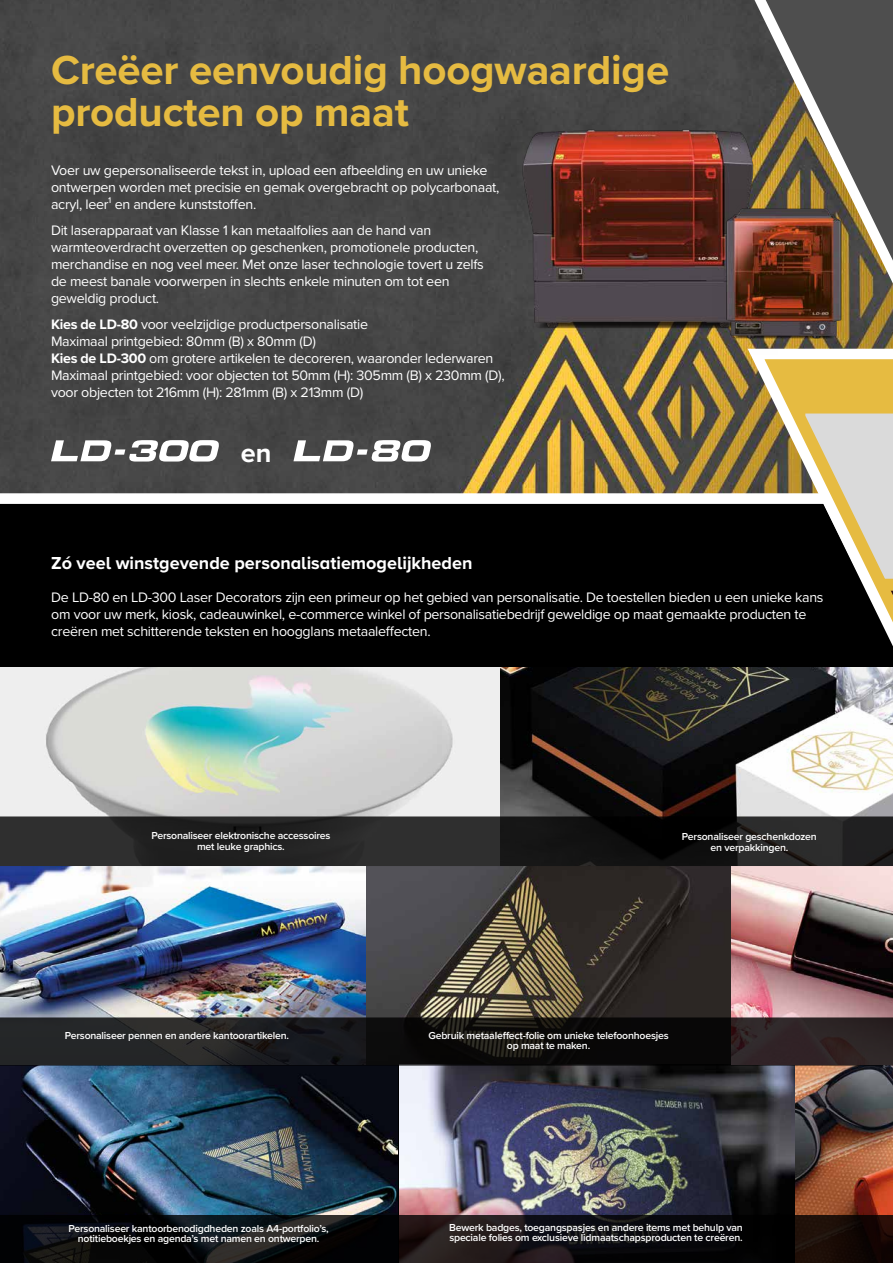
<style>
.page{position:relative;width:893px;height:1263px;background:#fff}
.page>*{position:absolute;margin:0;border:0;box-sizing:border-box;transform-origin:0 0}
.t1{font:700 42px/42px "Proxima Nova";letter-spacing:-.005em;color:#e6bb41}
.t2{font:700 27.15px "Proxima Nova";color:#fff}
.t3{font:700 18px "Proxima Nova";color:#fff}
.t4{font:14.25px/17.1px "Proxima Nova";letter-spacing:-.02em;color:#fff}
.t5{font:600 10.5px/10.5px "Proxima Nova";letter-spacing:-.02em;color:#fff;text-align:center}
.s1{font-weight:700}
</style>
<div class="page">
<img style="left:0;top:0;width:893px;height:493px">
<div style="left:0;top:504px;width:739px;height:711px;background:#000"></div>
<img style="left:0;top:668px;width:739px;height:349px">
<img style="left:0;top:1065px;width:397px;height:150px">
<img style="left:399px;top:1065px;width:340px;height:150px">
<svg style="left:766px;top:0;width:127px;height:261px;background:#6a665b"></svg>
<svg style="left:0;top:1215px;width:739px;height:48px;background:#100f11"></svg>
<svg style="left:0;top:1017px;width:739px;height:48px;background:#181818"></svg>
<svg style="left:0;top:816px;width:739px;height:50px;background:#202020"></svg>
<img style="left:739px;top:340px;width:154px;height:923px">
<img style="left:499px;top:110px;width:278px;height:244px">
<img style="left:712px;top:190px;width:142px;height:160px">
<svg style="left:756px;top:354px;width:137px;height:280px;background:#8e8261"></svg>
<div style="left:880px;top:579px;width:13px;height:12px;background:#e6bb41"></div>
<svg style="left:51px;top:440px;width:169px;height:21px"></svg>
<svg style="left:293px;top:440px;width:139px;height:21px"></svg>
<h1 class="t1" style="left:51px;top:48px;width:620px">Creëer eenvoudig hoogwaardige producten op maat</h1>
<p class="t4" style="left:51px;top:161px;width:450px">Voer uw gepersonaliseerde tekst in, upload een afbeelding en uw unieke ontwerpen worden met precisie en gemak overgebracht op polycarbonaat, acryl, leer¹ en andere kunststoffen.</p>
<p class="t4" style="left:51px;top:221px;width:434px">Dit laserapparaat van Klasse 1 kan metaalfolies aan de hand van warmteoverdracht overzetten op geschenken, promotionele producten, merchandise en nog veel meer. Met onze laser technologie tovert u zelfs de meest banale voorwerpen in slechts enkele minuten om tot een geweldig product.</p>
<p class="t4" style="left:51px;top:315px;width:455px"><span class="s1">Kies de LD-80</span> voor veelzijdige productpersonalisatie<br>Maximaal printgebied: 80mm (B) x 80mm (D)<br><span class="s1">Kies de LD-300</span> om grotere artikelen te decoreren, waaronder lederwaren Maximaal printgebied: voor objecten tot 50mm (H): 305mm (B) x 230mm (D), voor objecten tot 216mm (H): 281mm (B) x 213mm (D)</p>
<h2 class="t2" style="left:241px;top:432px;width:32px">en</h2>
<p class="t3" style="left:51px;top:550px;width:423px">Zó veel winstgevende personalisatiemogelijkheden</p>
<p class="t4" style="left:51px;top:588px;width:774px">De LD-80 en LD-300 Laser Decorators zijn een primeur op het gebied van personalisatie. De toestellen bieden u een unieke kans om voor uw merk, kiosk, cadeauwinkel, e-commerce winkel of personalisatiebedrijf geweldige op maat gemaakte producten te creëren met schitterende teksten en hoogglans metaaleffecten.</p>
<p class="t5" style="left:151px;top:830px;width:181px">Personaliseer elektronische accessoires met leuke graphics.</p>
<p class="t5" style="left:682px;top:831px;width:136px">Personaliseer geschenkdozen en verpakkingen.</p>
<p class="t5" style="left:65px;top:1030px;width:226px">Personaliseer pennen en andere kantoorartikelen.</p>
<p class="t5" style="left:428px;top:1029px;width:242px">Gebruik metaaleffect-folie om unieke telefoonhoesjes op maat te maken.</p>
<p class="t5" style="left:69px;top:1222px;width:262px">Personaliseer kantoorbenodigdheden zoals A4-portfolio’s, notitieboekjes en agenda’s met namen en ontwerpen.</p>
<p class="t5" style="left:449px;top:1222px;width:295px;text-align:left">Bewerk badges, toegangspasjes en andere items met behulp van speciale folies om exclusieve lidmaatschapsproducten te creëren.</p>
</div>
